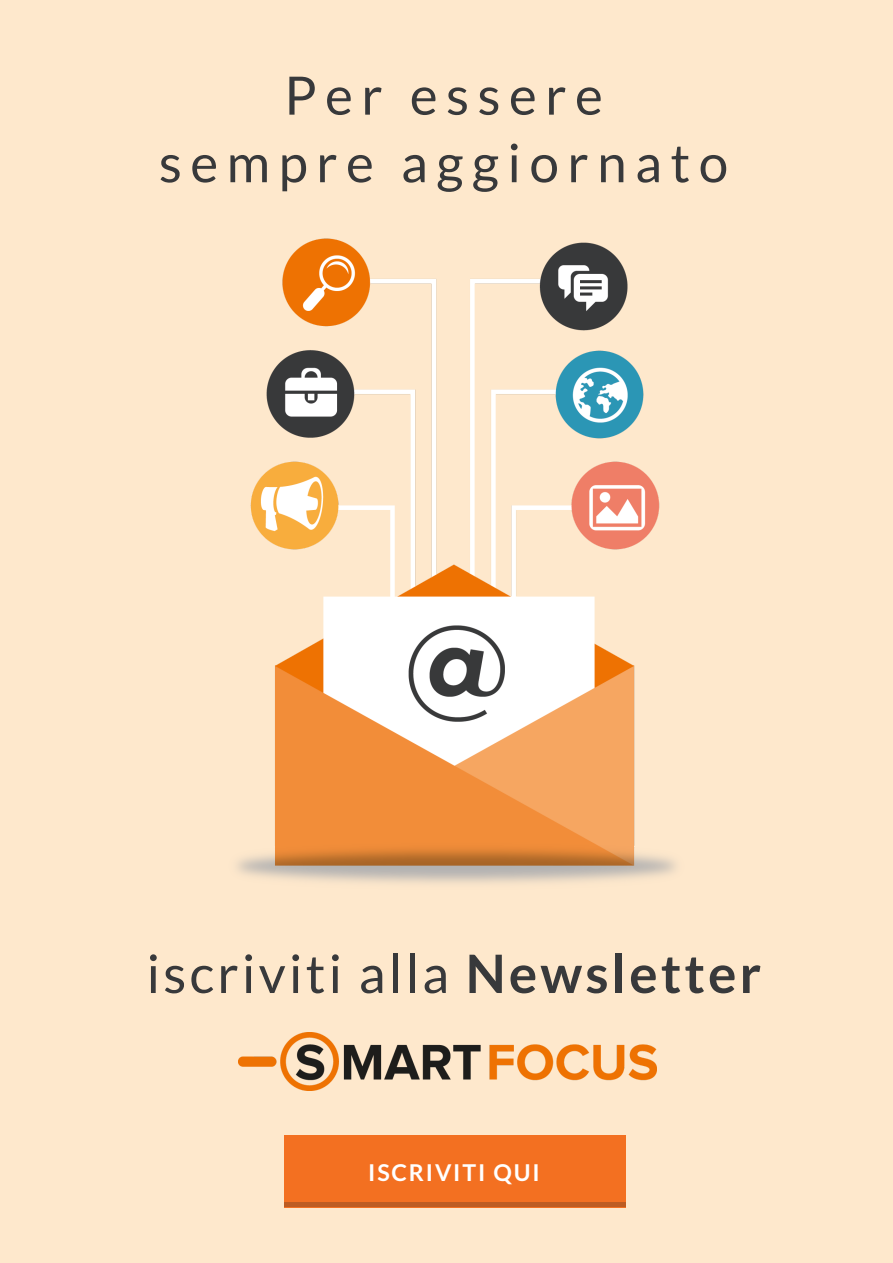
<style>
.page{position:relative;width:893px;height:1263px;background:#fee8cc}
.page>*{position:absolute;margin:0;border:0;box-sizing:border-box;transform-origin:0 0}
.t1{font:52.95px/67.5px "Lato";letter-spacing:.16em;color:#38393b;text-align:center}
.t2{font:52.95px "Lato";letter-spacing:.06em;color:#38393b}
.t3{font:700 23.1px "Lato";letter-spacing:.08em;color:#fff}
.s1{font-weight:700}
</style>
<div class="page">
<img style="left:237px;top:238px;width:439px;height:970px">
<img style="left:239px;top:1032px;width:417px;height:58px">
<div style="left:285px;top:1135px;width:341px;height:72px;background:#f37021"></div>
<hr style="left:285px;top:1203px;width:341px;height:4px;background:#bd5c22">
<p class="t1" style="left:159px;top:60px;width:571px">Per essere<br>sempre aggiornato</p>
<p class="t2" style="left:147px;top:941px;width:616px">iscriviti alla <span class="s1">Newsletter</span></p>
<p class="t3" style="left:368px;top:1158px;width:173px">ISCRIVITI QUI</p>
</div>
